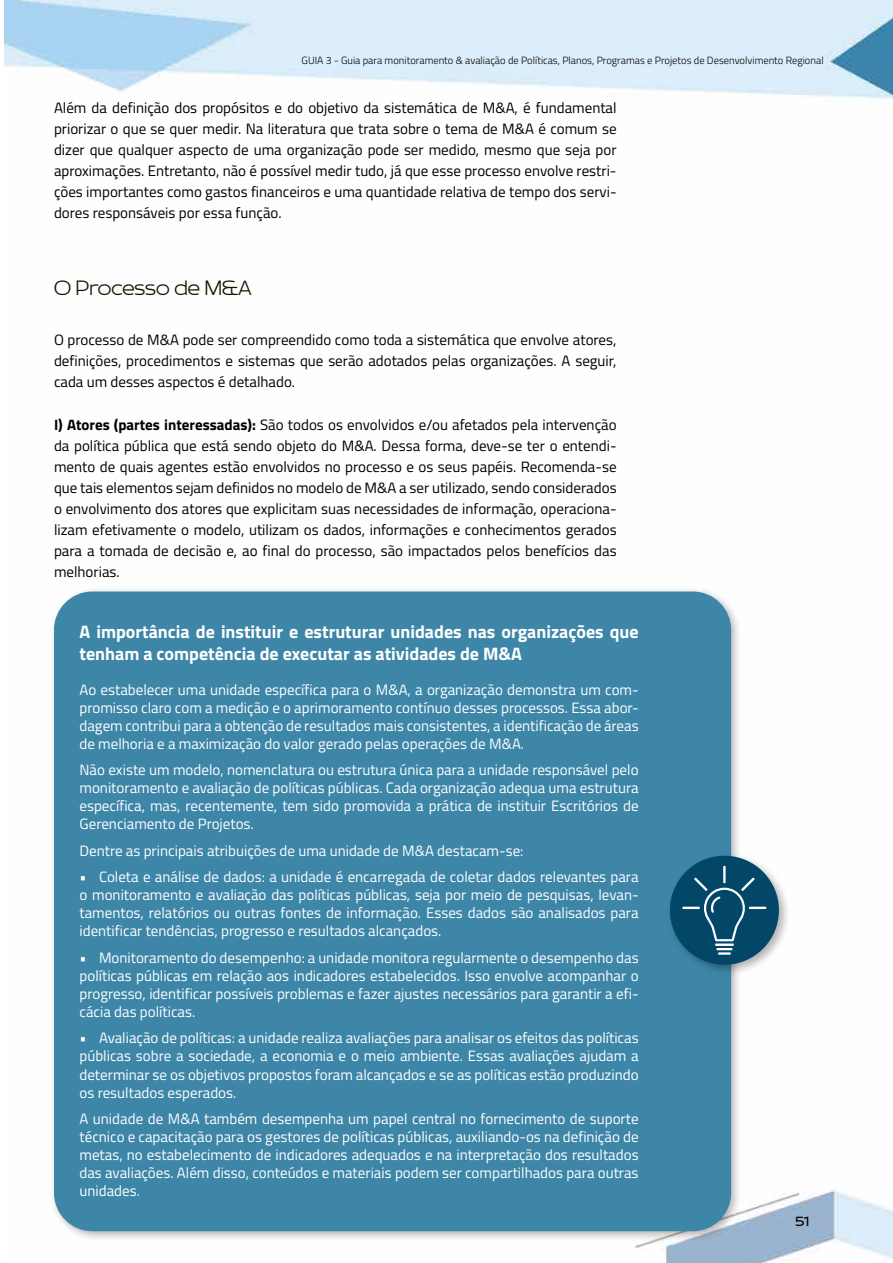
<style>
.page{position:relative;width:893px;height:1263px;background:#fff}
.page>*{position:absolute;margin:0;border:0;box-sizing:border-box;transform-origin:0 0}
.t1{font:300 21px "Brinnan";color:#1c1400}
.t2{font:700 18px/21.6px "Titillium";color:#fff}
.t3{font:15px/18px "Titillium";color:#fff;text-align:justify}
.t4{font:15px/21px "Titillium";color:#000;text-align:justify}
.t5{font:13.5px "Brinnan";color:#000}
.t6{font:300 10.5px "Titillium";color:#000}
.s1{font-weight:700}
</style>
<div class="page">
<img style="left:5px;top:0;width:888px;height:1263px">
<div style="left:49px;top:586px;width:693px;height:656px;background:#000;opacity:.3"></div>
<div style="left:54px;top:591px;width:677px;height:640px;background:#3d86a8;border-radius:38px"></div>
<div style="left:666px;top:852px;width:125px;height:125px;background:#000;opacity:.3"></div>
<div style="left:670px;top:856px;width:109px;height:109px;background:#024767;border-radius:50%"></div>
<hr style="left:723px;top:866px;width:3px;height:17px;background:#fff">
<hr style="left:715px;top:943px;width:19px;height:3px;background:#fff">
<svg style="left:716px;top:948px;width:16px;height:7px"></svg>
<svg style="left:682px;top:877px;width:84px;height:64px"></svg>
<p class="t6" style="left:302px;top:53px;width:524px">GUIA 3 - Guia para monitoramento &amp; avaliação de Políticas, Planos, Programas e Projetos de Desenvolvimento Regional</p>
<p class="t4" style="left:54px;top:97px;width:564px">Além da definição dos propósitos e do objetivo da sistemática de M&amp;A, é fundamental priorizar o que se quer medir. Na literatura que trata sobre o tema de M&amp;A é comum se dizer que qualquer aspecto de uma organização pode ser medido, mesmo que seja por aproximações. Entretanto, não é possível medir tudo, já que esse processo envolve restri&shy;ções importantes como gastos financeiros e uma quantidade relativa de tempo dos servi&shy;dores responsáveis por essa função.</p>
<h1 class="t1" style="left:54px;top:276px;width:199px">O Processo de M&amp;A</h1>
<p class="t4" style="left:54px;top:329px;width:564px">O processo de M&amp;A pode ser compreendido como toda a sistemática que envolve atores, definições, procedimentos e sistemas que serão adotados pelas organizações. A seguir, cada um desses aspectos é detalhado.</p>
<p class="t4" style="left:54px;top:413px;width:564px"><span class="s1">I) Atores (partes interessadas):</span> São todos os envolvidos e/ou afetados pela intervenção da política pública que está sendo objeto do M&amp;A. Dessa forma, deve-se ter o entendi&shy;mento de quais agentes estão envolvidos no processo e os seus papéis. Recomenda-se que tais elementos sejam definidos no modelo de M&amp;A a ser utilizado, sendo considerados o envolvimento dos atores que explicitam suas necessidades de informação, operaciona&shy;lizam efetivamente o modelo, utilizam os dados, informações e conhecimentos gerados para a tomada de decisão e, ao final do processo, são impactados pelos benefícios das melhorias.</p>
<p class="t2" style="left:80px;top:620px;width:561px">A importância de instituir e estruturar unidades nas organizações que tenham a competência de executar as atividades de M&amp;A</p>
<p class="t3" style="left:80px;top:680px;width:561px">Ao estabelecer uma unidade específica para o M&amp;A, a organização demonstra um com&shy;promisso claro com a medição e o aprimoramento contínuo desses processos. Essa abor&shy;dagem contribui para a obtenção de resultados mais consistentes, a identificação de áreas de melhoria e a maximização do valor gerado pelas operações de M&amp;A.</p>
<p class="t3" style="left:80px;top:760px;width:561px">Não existe um modelo, nomenclatura ou estrutura única para a unidade responsável pelo monitoramento e avaliação de políticas públicas. Cada organização adequa uma estrutura específica, mas, recentemente, tem sido promovida a prática de instituir Escritórios de Gerenciamento de Projetos.</p>
<p class="t3" style="left:80px;top:841px;width:445px">Dentre as principais atribuições de uma unidade de M&amp;A destacam-se:</p>
<p class="t3" style="left:80px;top:867px;width:561px">• Coleta e análise de dados: a unidade é encarregada de coletar dados relevantes para o monitoramento e avaliação das políticas públicas, seja por meio de pesquisas, levan&shy;tamentos, relatórios ou outras fontes de informação. Esses dados são analisados para identificar tendências, progresso e resultados alcançados.</p>
<p class="t3" style="left:80px;top:948px;width:561px">• Monitoramento do desempenho: a unidade monitora regularmente o desempenho das políticas públicas em relação aos indicadores estabelecidos. Isso envolve acompanhar o progresso, identificar possíveis problemas e fazer ajustes necessários para garantir a efi&shy;cácia das políticas.</p>
<p class="t3" style="left:80px;top:1028px;width:561px">• Avaliação de políticas: a unidade realiza avaliações para analisar os efeitos das políticas públicas sobre a sociedade, a economia e o meio ambiente. Essas avaliações ajudam a determinar se os objetivos propostos foram alcançados e se as políticas estão produzindo os resultados esperados.</p>
<p class="t3" style="left:80px;top:1109px;width:561px">A unidade de M&amp;A também desempenha um papel central no fornecimento de suporte técnico e capacitação para os gestores de políticas públicas, auxiliando-os na definição de metas, no estabelecimento de indicadores adequados e na interpretação dos resultados das avaliações. Além disso, conteúdos e materiais podem ser compartilhados para outras unidades.</p>
<p class="t5" style="left:795px;top:1214px;width:15px">51</p>
</div>
